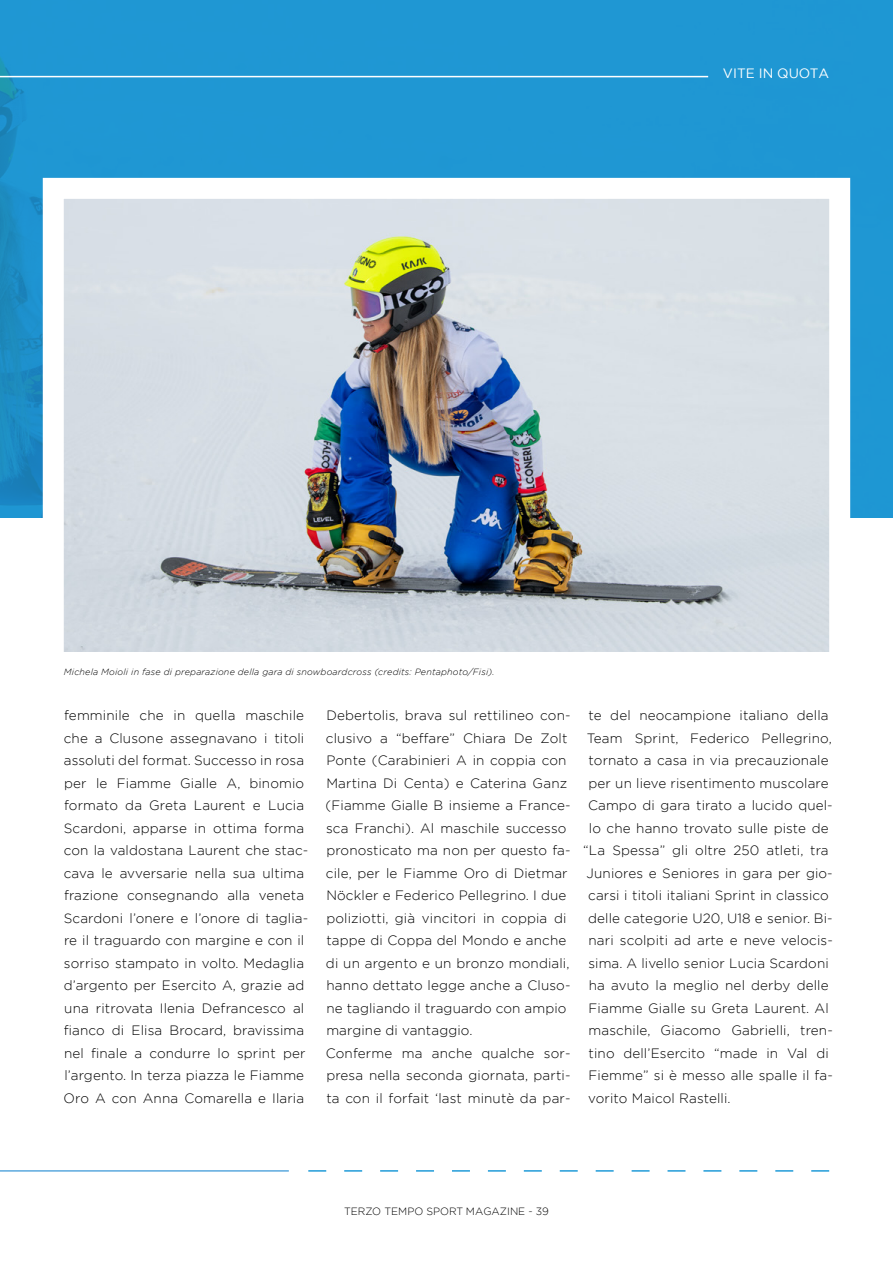
<style>
.page{position:relative;width:893px;height:1263px;background:#fff}
.page>*{position:absolute;margin:0;border:0;box-sizing:border-box;transform-origin:0 0}
.t1{font:300 13.5px/22.5px "Gotham";letter-spacing:.01em;color:#000}
.t2{font:13.5px "Gotham";color:#fff}
.t3{font:300 10.5px "Gotham";color:#000}
.t4{font:italic 300 9px "Gotham";letter-spacing:.02em;color:#000}
</style>
<div class="page">
<div style="left:0;top:0;width:893px;height:518px;background:#1f97d3"></div>
<hr style="left:0;top:1170px;width:289px;height:2px;background:#5ba9de">
<svg style="left:308px;top:1170px;width:521px;height:2px"></svg>
<svg style="left:32px;top:167px;width:829px;height:485px;background:#bfcad3"></svg>
<hr style="left:0;top:76px;width:708px;height:1px;background:#fff">
<p class="t2" style="left:723px;top:64px;width:108px">VITE IN QUOTA</p>
<p class="t4" style="left:64px;top:666px;width:432px">Michela Moioli in fase di preparazione della gara di snowboardcross (credits: Pentaphoto/Fisi).</p>
<p class="t1" style="left:64px;top:704px;width:246px">femminile che in quella maschile che a Clusone assegnavano i titoli assoluti del format. Successo in rosa per le Fiamme Gialle A, binomio formato da Greta Laurent e Lucia Scardoni, apparse in ottima forma con la valdostana Laurent che stac&shy;cava le avversarie nella sua ultima frazione consegnando alla veneta Scardoni l’onere e l’onore di taglia&shy;re il traguardo con margine e con il sorriso stampato in volto. Medaglia d’argento per Esercito A, grazie ad una ritrovata Ilenia Defrancesco al fianco di Elisa Brocard, bravissima nel finale a condurre lo sprint per l’argento. In terza piazza le Fiamme Oro A con Anna Comarella e Ilaria</p>
<p class="t1" style="left:326px;top:704px;width:246px">Debertolis, brava sul rettilineo con&shy;clusivo a “beffare” Chiara De Zolt Ponte (Carabinieri A in coppia con Martina Di Centa) e Caterina Ganz (Fiamme Gialle B insieme a France&shy;sca Franchi). Al maschile successo pronosticato ma non per questo fa&shy;cile, per le Fiamme Oro di Dietmar Nöckler e Federico Pellegrino. I due poliziotti, già vincitori in coppia di tappe di Coppa del Mondo e anche di un argento e un bronzo mondiali, hanno dettato legge anche a Cluso&shy;ne tagliando il traguardo con ampio margine di vantaggio.<br>Conferme ma anche qualche sor&shy;presa nella seconda giornata, parti&shy;ta con il forfait ‘last minutè da par-</p>
<p class="t1" style="left:589px;top:704px;width:242px">te del neocampione italiano della</p>
<p class="t1" style="left:587px;top:726px;width:246px">Team Sprint, Federico Pellegrino,</p>
<p class="t1" style="left:589px;top:749px;width:242px">tornato a casa in via precauzionale</p>
<p class="t1" style="left:589px;top:771px;width:242px">per un lieve risentimento muscolare</p>
<p class="t1" style="left:588px;top:794px;width:246px">Campo di gara tirato a lucido quel-</p>
<p class="t1" style="left:589px;top:816px;width:241px">lo che hanno trovato sulle piste de</p>
<p class="t1" style="left:583px;top:839px;width:247px">“La Spessa” gli oltre 250 atleti, tra</p>
<p class="t1" style="left:587px;top:861px;width:248px">Juniores e Seniores in gara per gio-</p>
<p class="t1" style="left:588px;top:884px;width:242px">carsi i titoli italiani Sprint in classico</p>
<p class="t1" style="left:588px;top:906px;width:246px">delle categorie U20, U18 e senior. Bi-</p>
<p class="t1" style="left:589px;top:929px;width:246px">nari scolpiti ad arte e neve velocis-</p>
<p class="t1" style="left:588px;top:951px;width:242px">sima. A livello senior Lucia Scardoni</p>
<p class="t1" style="left:589px;top:974px;width:241px">ha avuto la meglio nel derby delle</p>
<p class="t1" style="left:589px;top:996px;width:242px">Fiamme Gialle su Greta Laurent. Al</p>
<p class="t1" style="left:589px;top:1019px;width:246px">maschile, Giacomo Gabrielli, tren-</p>
<p class="t1" style="left:589px;top:1041px;width:242px">tino dell’Esercito “made in Val di</p>
<p class="t1" style="left:589px;top:1064px;width:246px">Fiemme” si è messo alle spalle il fa-</p>
<p class="t1" style="left:588px;top:1086px;width:144px">vorito Maicol Rastelli.</p>
<p class="t3" style="left:344px;top:1204px;width:206px">TERZO TEMPO SPORT MAGAZINE - 39</p>
</div>
